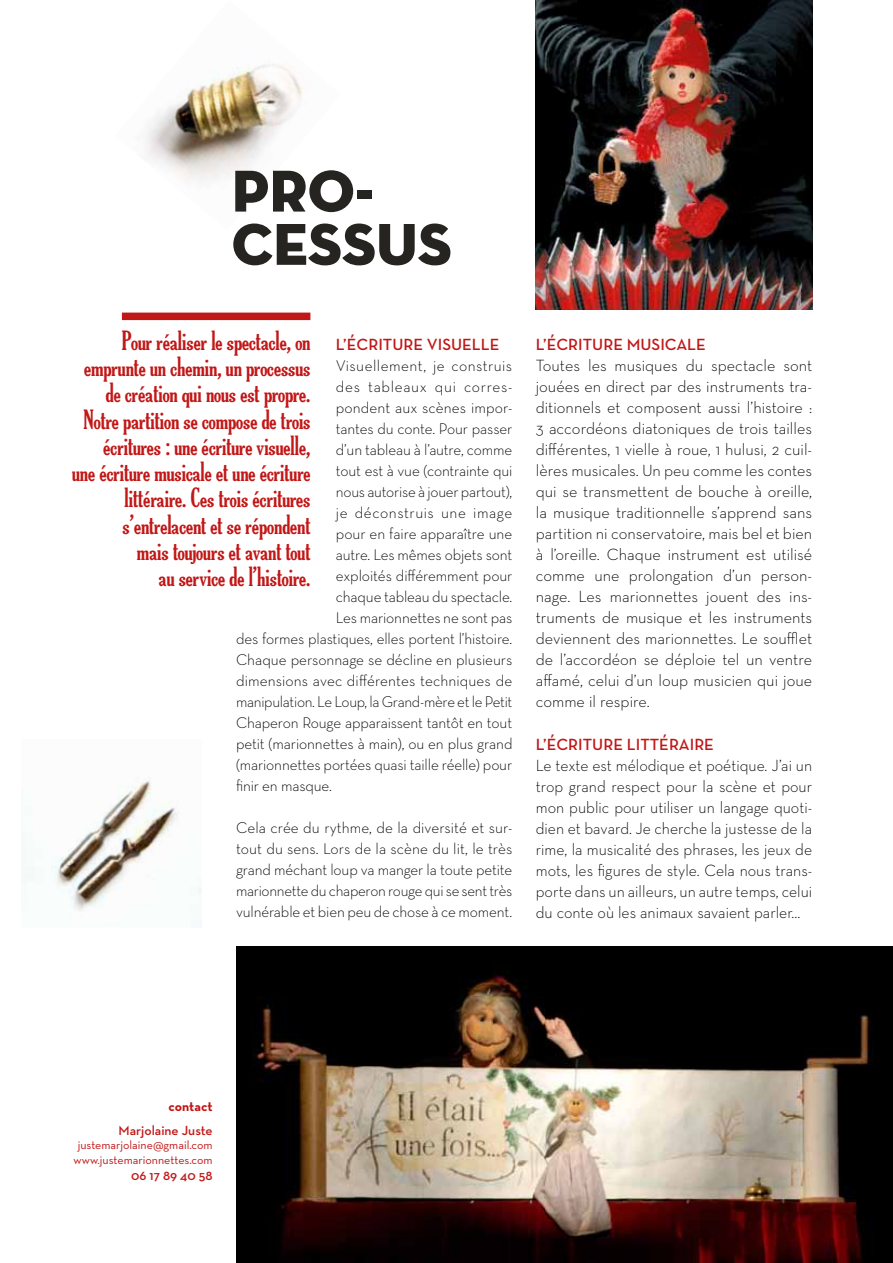
<style>
.page{position:relative;width:893px;height:1263px;background:#fff}
.page>*{position:absolute;margin:0;border:0;box-sizing:border-box;transform-origin:0 0}
.t1{font:60px/53.2px "Neutra Disp Titling";color:#262420}
.t2{font:25.5px/26.2px "The Soul Of Vodka";color:#c21717;text-align:right}
.t3{font:300 16.5px/21px "Neutra Text";color:#000;text-align:justify}
.t4{font:600 16.5px "Neutra Text";color:#c21717}
.t5{font:300 15.75px/21px "Neutra Text";letter-spacing:-.01em;color:#000;text-align:justify}
.t6{font:300 15.75px "Neutra Text";letter-spacing:.03em;color:#000}
.t7{font:300 15.75px "Neutra Text";letter-spacing:.045em;color:#000}
.t8{font:300 15.75px "Neutra Text";letter-spacing:.035em;color:#000}
.t9{font:600 13.5px "Neutra Text";color:#c21717}
.t10{font:700 13.5px "Neutra Text";color:#c21717}
.t11{font:12px/15px "Neutra Text";color:#c21717;text-align:center}
</style>
<div class="page">
<img style="left:146px;top:64px;width:157px;height:117px">
<div style="left:122px;top:313px;width:188px;height:7px;background:#c21717"></div>
<img style="left:236px;top:946px;width:657px;height:317px">
<img style="left:536px;top:0;width:276px;height:309px">
<img style="left:25px;top:781px;width:176px;height:130px">
<h1 class="t1" style="left:232px;top:165px;width:222px">PRO-<br>CESSUS</h1>
<p class="t2" style="left:72px;top:328px;width:240px">Pour réaliser le spectacle, on emprunte un chemin, un processus de création qui nous est propre.<br>Notre partition se compose de trois écritures : une écriture visuelle,<br>une écriture musicale et une écriture littéraire. Ces trois écritures s’entrelacent et se répondent<br>mais toujours et avant tout<br>au service de l’histoire.</p>
<p class="t4" style="left:336px;top:334px;width:117px">L’ÉCRITU RE VISUELLE</p>
<p class="t6" style="left:336px;top:356px;width:178px">Visuellement, je construis</p>
<p class="t7" style="left:336px;top:377px;width:178px">des tableaux qui corres-</p>
<p class="t5" style="left:336px;top:396px;width:178px">pondent aux scènes impor-</p>
<p class="t5" style="left:336px;top:417px;width:178px">tantes du conte. Pour passer</p>
<p class="t5" style="left:336px;top:438px;width:178px">d’un tableau à l’autre, comme</p>
<p class="t5" style="left:336px;top:459px;width:178px">tout est à vue (contrainte qui</p>
<p class="t5" style="left:336px;top:480px;width:178px">nous autorise à jouer partout),</p>
<p class="t8" style="left:336px;top:503px;width:178px">je déconstruis une image</p>
<p class="t5" style="left:336px;top:522px;width:178px">pour en faire apparaître une</p>
<p class="t5" style="left:336px;top:543px;width:178px">autre. Les mêmes objets sont</p>
<p class="t5" style="left:336px;top:564px;width:178px">exploités différemment pour</p>
<p class="t5" style="left:336px;top:585px;width:178px">chaque tableau du spectacle.</p>
<p class="t5" style="left:336px;top:606px;width:178px">Les marionnettes ne sont pas</p>
<p class="t5" style="left:236px;top:627px;width:278px">des formes plastiques, elles portent l’histoire.</p>
<p class="t5" style="left:236px;top:648px;width:278px">Chaque personnage se décline en plusieurs</p>
<p class="t5" style="left:236px;top:669px;width:278px">dimensions avec différentes techniques de</p>
<p class="t5" style="left:236px;top:690px;width:278px">manipulation. Le Loup, la Grand-mère et le Petit</p>
<p class="t5" style="left:236px;top:711px;width:278px">Chaperon Rouge apparaissent tantôt en tout</p>
<p class="t5" style="left:236px;top:732px;width:278px">petit (marionnettes à main), ou en plus grand</p>
<p class="t5" style="left:236px;top:753px;width:278px">(marionnettes portées quasi taille réelle) pour</p>
<p class="t5" style="left:236px;top:774px;width:97px">finir en masque.</p>
<p class="t5" style="left:236px;top:816px;width:278px">Cela crée du rythme, de la diversité et sur&shy;tout du sens. Lors de la scène du lit, le très grand méchant loup va manger la toute petite marionnette du chaperon rouge qui se sent très vulnérable et bien peu de chose à ce moment.</p>
<p class="t4" style="left:536px;top:334px;width:103px">L’ÉCRITU RE MUS</p>
<p class="t4" style="left:660px;top:334px;width:16px">ICALE</p>
<p class="t3" style="left:536px;top:354px;width:278px">Toutes les musiques du spectacle sont jouées en direct par des instruments tra&shy;ditionnels et composent aussi l’histoire :<br>3 accordéons diatoniques de trois tailles différentes, 1 vielle à roue, 1 hulusi, 2 cuil&shy;lères musicales. Un peu comme les contes qui se transmettent de bouche à oreille, la musique traditionnelle s’apprend sans partition ni conservatoire, mais bel et bien à l’oreille. Chaque instrument est utilisé comme une prolongation d’un person&shy;nage. Les marionnettes jouent des ins&shy;truments de musique et les instruments deviennent des marionnettes. Le soufflet de l’accordéon se déploie tel un ventre affamé, celui d’un loup musicien qui joue comme il respire.</p>
<p class="t4" style="left:536px;top:734px;width:177px">L’ÉCRITU RE LITTÉRAIRE</p>
<p class="t3" style="left:536px;top:755px;width:278px">Le texte est mélodique et poétique. J’ai un trop grand respect pour la scène et pour mon public pour utiliser un langage quoti&shy;dien et bavard. Je cherche la justesse de la rime, la musicalité des phrases, les jeux de mots, les figures de style. Cela nous trans&shy;porte dans un ailleurs, un autre temps, celui du conte où les animaux savaient parler…</p>
<p class="t10" style="left:168px;top:1098px;width:46px">contact</p>
<p class="t9" style="left:119px;top:1122px;width:96px">MARJOLAINE JUSTE</p>
<p class="t11" style="left:73px;top:1137px;width:141px">justemarjolaine@gmail.com www.justemarionnettes.com</p>
<p class="t9" style="left:131px;top:1167px;width:83px">06 17 89 40 58</p>
</div>
